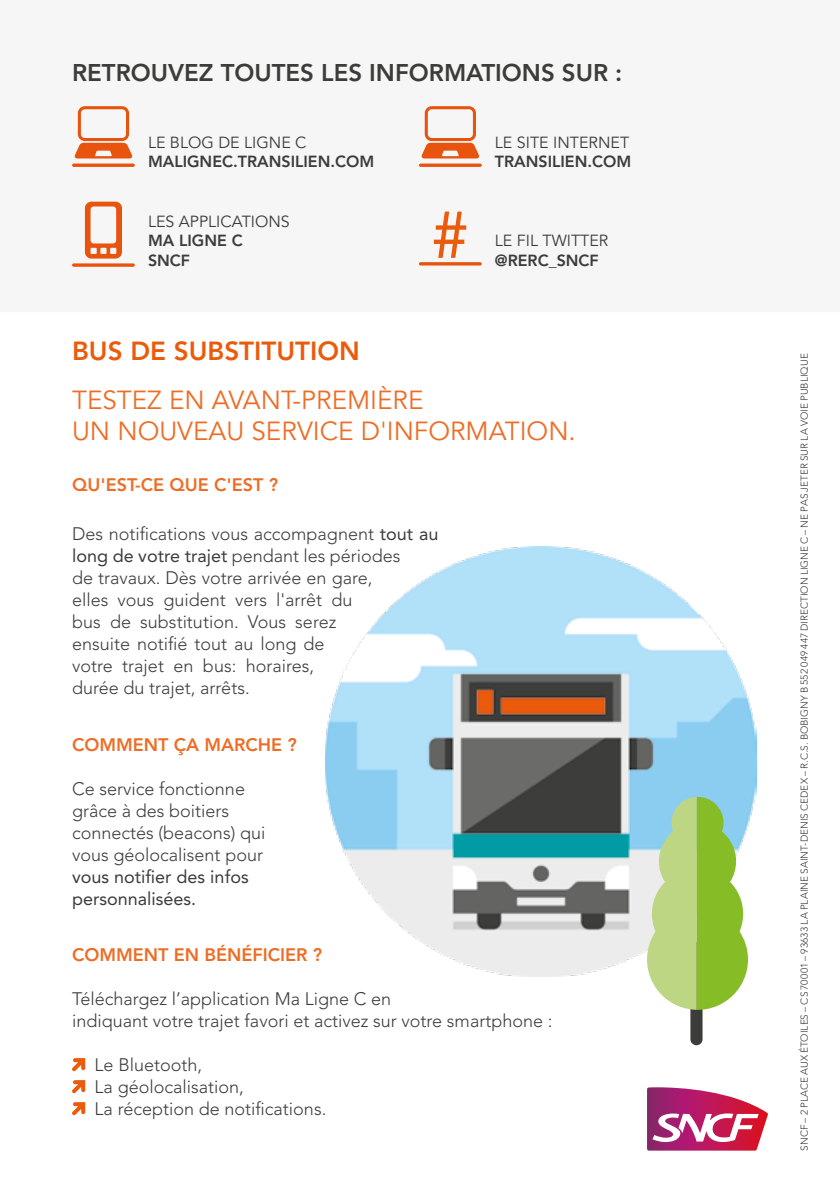
<style>
.page{position:relative;width:840px;height:1191px;background:#fff}
.page>*{position:absolute;margin:0;border:0;box-sizing:border-box;transform-origin:0 0}
.t1{font:65.2px "Avenir LT Std";color:#ea5b0b}
.t2{font:26px/31.2px "Avenir LT Std";color:#ed6d26}
.t3{font:800 26px "Avenir LT Std";color:#ea5b0b}
.t4{font:800 24px "Avenir LT Std";color:#3c3c3b}
.t5{font:300 18px/22px "Avenir LT Std";color:#3c3c3b}
.t6{font:800 18px "Avenir LT Std";color:#ed6d26}
.t7{font:18px/22px "Avenir LT Std";color:#3c3c3b}
.t8{font:800 16px/19.2px "Avenir LT Std";color:#3c3c3b}
.t9{font:16px "Avenir LT Std";color:#3c3c3b}
.t10{font:300 10px "Avenir LT Std";color:#3c3c3b}
.s1{font-weight:400}
</style>
<div class="page">
<svg style="left:647px;top:1087px;width:120px;height:63px"></svg>
<img style="left:325px;top:546px;width:430px;height:430px">
<div style="left:690px;top:942px;width:12px;height:103px;background:#3c3c3b;border-radius:6px"></div>
<svg style="left:646px;top:797px;width:101px;height:212px"></svg>
<svg style="left:72px;top:163px;width:63px;height:4px"></svg>
<svg style="left:74px;top:106px;width:59px;height:52px"></svg>
<svg style="left:419px;top:163px;width:62px;height:4px"></svg>
<svg style="left:421px;top:106px;width:58px;height:52px"></svg>
<svg style="left:72px;top:263px;width:63px;height:4px"></svg>
<svg style="left:85px;top:202px;width:37px;height:56px"></svg>
<hr style="left:419px;top:262px;width:62px;height:3px;background:#e8530e;border-radius:2px">
<svg style="left:72px;top:1058px;width:14px;height:14px"></svg>
<svg style="left:72px;top:1080px;width:14px;height:14px"></svg>
<svg style="left:72px;top:1102px;width:14px;height:14px"></svg>
<h3 class="t4" style="left:72px;top:58px;width:551px">RETROUVEZ TOUTES LES INFORMATIONS SUR :</h3>
<p class="t9" style="left:148px;top:133px;width:160px">LE BLOG DE LIGNE C</p>
<p class="t8" style="left:148px;top:152px;width:228px">MALIGNEC.TRANSILIEN.COM</p>
<p class="t9" style="left:494px;top:133px;width:136px">LE SITE INTERNET</p>
<p class="t8" style="left:494px;top:152px;width:138px">TRANSILIEN.COM</p>
<h1 class="t1" style="left:431px;top:197px;width:38px">#</h1>
<p class="t9" style="left:148px;top:212px;width:143px">LES APPLICATIONS</p>
<p class="t8" style="left:148px;top:231px;width:96px">MA LIGNE C<br>SNCF</p>
<p class="t9" style="left:494px;top:232px;width:115px">LE FIL TWITTER</p>
<p class="t8" style="left:494px;top:250px;width:105px">@RERC_SNCF</p>
<h2 class="t3" style="left:72px;top:335px;width:289px">BUS DE SUBSTITUTION</h2>
<h2 class="t2" style="left:72px;top:385px;width:505px">TESTEZ EN AVANT-PREMIÈRE<br>UN NOUVEAU SERVICE D'INFORMATION.</h2>
<p class="t6" style="left:72px;top:474px;width:207px">QU'EST-CE QUE C'EST ?</p>
<p class="t5" style="left:72px;top:523px;width:367px">Des notifications vous accompagnent <span class="s1">tout au long de votre trajet</span> pendant les périodes<br>de travaux. Dès votre arrivée en gare,<br>elles vous guident vers l'arrêt du<br>bus de substitution. Vous serez<br>ensuite notifié tout au long de<br>votre trajet en bus: horaires,<br>durée du trajet, arrêts.</p>
<p class="t6" style="left:72px;top:734px;width:226px">COMMENT ÇA MARCHE ?</p>
<p class="t5" style="left:72px;top:777px;width:195px">Ce service fonctionne grâce à des boitiers connectés (beacons) qui vous géolocalisent pour</p>
<p class="t7" style="left:72px;top:865px;width:178px">vous notifier des infos personnalisées.</p>
<p class="t6" style="left:72px;top:944px;width:251px">COMMENT EN BÉNÉFICIER ?</p>
<p class="t5" style="left:72px;top:988px;width:481px">Téléchargez l’application Ma Ligne C en<br>indiquant votre trajet favori et activez sur votre smartphone :</p>
<p class="t5" style="left:95px;top:1054px;width:233px">Le Bluetooth,<br>La géolocalisation,<br>La réception de notifications.</p>
<p class="t10" style="left:798px;top:1150px;width:798px;rotate:-90deg">SNCF – 2 PLACE AUX ÉTOILES – CS 70001 – 93633 LA PLAINE SAINT-DENIS CEDEX – R.C.S. BOBIGNY B 552 049 447 DIRECTION LIGNE C – NE PAS JETER SUR LA VOIE PUBLIQUE</p>
</div>
